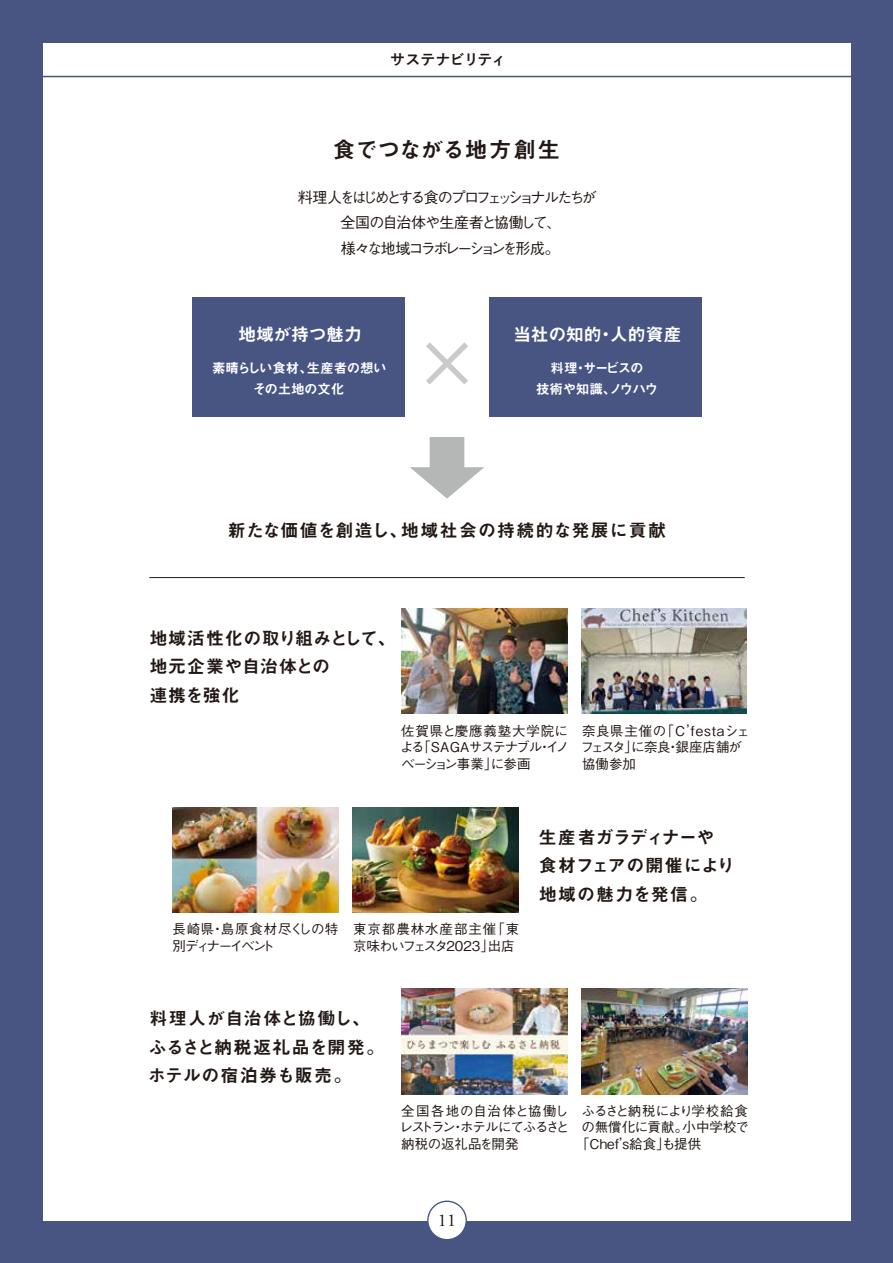
<style>
.page{position:relative;width:893px;height:1263px;background:#fff}
.page>*{position:absolute;margin:0;border:0;box-sizing:border-box;transform-origin:0 0}
.t1{font:22.5px "Midashi Go Pro MB31";letter-spacing:-.015em;color:#221815}
.t2{font:18px/28.5px "Midashi Go Pro MB31";letter-spacing:.025em;color:#221815}
.t3{font:18px/28.5px "Midashi Go Pro MB31";letter-spacing:-.01em;color:#221815}
.t4{font:18px "Midashi Go Pro MB31";letter-spacing:.05em;color:#221815}
.t5{font:18px "Midashi Go Pro MB31";letter-spacing:-.01em;color:#fff}
.t6{font:18px "Adobe Garamond Pro";color:#221815}
.t7{font:500 15px/25.5px "Gothic BBB Pro";letter-spacing:-.16em;color:#221815;text-align:center}
.t8{font:700 15px "Yu Go";letter-spacing:-.05em;color:#221815}
.t9{font:500 13.5px/16.5px "Gothic BBB Pro";color:#221815;text-align:justify}
.t10{font:500 13.5px/16.5px "Gothic BBB Pro";letter-spacing:-.08em;color:#221815}
.t11{font:13.5px/21px "Midashi Go Pro MB31";letter-spacing:-.03em;color:#fff;text-align:center}
.t12{font:13.5px/21px "Midashi Go Pro MB31";letter-spacing:-.065em;color:#fff;text-align:center}
.t13{font:500 13.5px "Gothic BBB Pro";letter-spacing:-.07em;color:#221815}
</style>
<div class="page">
<hr style="left:0;top:0;width:1px;height:1263px;background:#485583">
<div style="left:1px;top:0;width:892px;height:1263px;background:#485583"></div>
<div style="left:43px;top:43px;width:808px;height:1177px;background:#fff"></div>
<hr style="left:43px;top:76px;width:808px;height:1px;background:#485583">
<div style="left:192px;top:298px;width:212px;height:119px;background:#485583"></div>
<div style="left:490px;top:298px;width:212px;height:119px;background:#485583"></div>
<svg style="left:410px;top:437px;width:74px;height:62px"></svg>
<hr style="left:149px;top:577px;width:596px;height:1px;background:#221815">
<svg style="left:426px;top:342px;width:42px;height:42px"></svg>
<img style="left:401px;top:608px;width:166px;height:106px">
<img style="left:581px;top:608px;width:165px;height:106px">
<img style="left:172px;top:807px;width:166px;height:105px">
<img style="left:353px;top:807px;width:166px;height:105px">
<img style="left:401px;top:989px;width:166px;height:105px">
<img style="left:581px;top:989px;width:166px;height:105px">
<div style="left:428px;top:1201px;width:38px;height:39px;background:#fff;border-radius:50%"></div>
<div style="left:427px;top:1200px;width:40px;height:40px;border:1px solid #485583;border-radius:50%"></div>
<p class="t8" style="left:390px;top:51px;width:117px">サステナビリティ</p>
<h1 class="t1" style="left:333px;top:131px;width:229px">食でつながる地方創生</h1>
<p class="t7" style="left:298px;top:182px;width:300px">料理人をはじめとする食のプロフェッショナルたちが全国の自治体や生産者と協働して、<br>様々な地域コラボレーションを形成。</p>
<h2 class="t5" style="left:238px;top:319px;width:125px">地域が持つ魅力</h2>
<p class="t11" style="left:212px;top:356px;width:176px">素晴らしい食材、生産者の想いその土地の文化</p>
<h2 class="t5" style="left:513px;top:319px;width:170px">当社の知的・人的資産</h2>
<p class="t12" style="left:536px;top:356px;width:124px">料理・サービスの<br>技術や知識、ノウハウ</p>
<h2 class="t4" style="left:228px;top:515px;width:440px">新たな価値を創造し、地域社会の持続的な発展に貢献</h2>
<h2 class="t2" style="left:149px;top:622px;width:248px">地域活性化の取り組みとして、地元企業や自治体との<br>連携を強化</h2>
<p class="t9" style="left:400px;top:721px;width:171px">佐賀県と慶應義塾大学院による「SAGAサステナブル・イノベーション事業」に参画</p>
<p class="t9" style="left:580px;top:721px;width:171px;text-align:left">奈良県主催の「C’festaシェフェスタ」に奈良・銀座店舗が協働参加</p>
<h2 class="t3" style="left:539px;top:820px;width:197px">生産者ガラディナーや食材フェアの開催により地域の魅力を発信。</h2>
<p class="t10" style="left:172px;top:919px;width:168px">長崎県・島原食材尽くしの特別ディナーイベント</p>
<p class="t9" style="left:353px;top:919px;width:168px">東京都農林水産部主催「東京味わいフェスタ2023」出店</p>
<h2 class="t2" style="left:148px;top:1002px;width:238px">料理人が自治体と協働し、ふるさと納税返礼品を開発。ホテルの宿泊券も販売。</h2>
<p class="t9" style="left:399px;top:1101px;width:171px">全国各地の自治体と協働しレストラン・ホテルにてふるさと納税の返礼品を開発</p>
<p class="t13" style="left:582px;top:1100px;width:168px">ふるさと納税により学校給食</p>
<p class="t9" style="left:582px;top:1117px;width:169px">の無償化に貢献。小中学校で</p>
<p class="t9" style="left:576px;top:1134px;width:127px">「Chef’s給食」も提供</p>
<h2 class="t6" style="left:438px;top:1210px;width:20px">11</h2>
</div>
